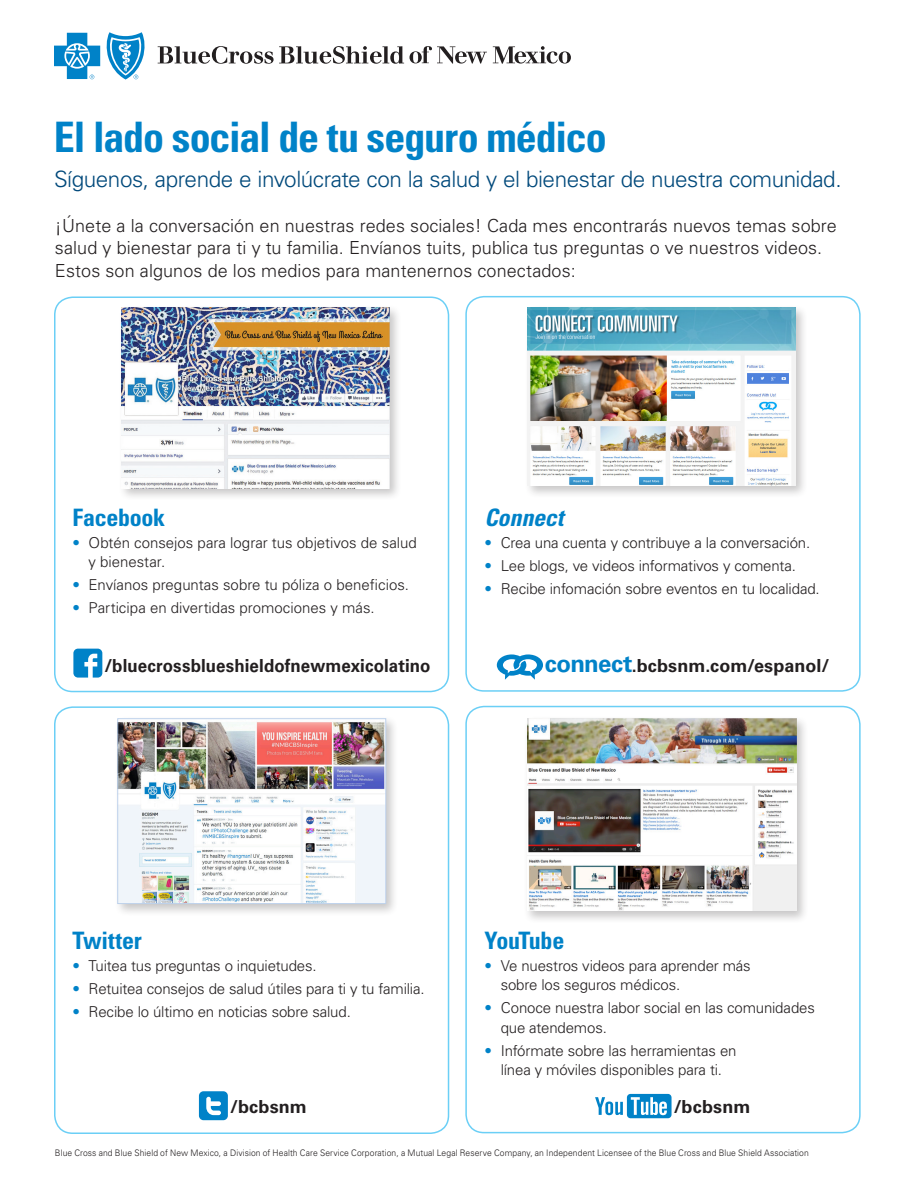
<style>
.page{position:relative;width:918px;height:1188px;background:#fff}
.page>*{position:absolute;margin:0;border:0;box-sizing:border-box;transform-origin:0 0}
.H_1_-_H_E_A_D_L_I_N{font:700 condensed 42px "Univers LT Std";letter-spacing:-.025em;color:#0082c8}
.t1{font:700 condensed 24px "Univers LT Std";letter-spacing:-.01em;color:#0082c8}
.t2{font:700 condensed 24px "Univers LT Std";letter-spacing:-.035em;color:#0082c8}
.t3{font:italic 700 condensed 24px "Univers LT Std";letter-spacing:-.01em;color:#0082c8}
.H_2_-_S_U_B_H_E_A_D{font:300 22.5px "Univers LT Std";letter-spacing:-.02em;color:#00497b}
.t4{font:300 18px/22.5px "Univers LT Std";letter-spacing:.005em;color:#231f20}
.t5{font:700 18px "Univers LT Std";letter-spacing:.005em;color:#231f20}
.t6{font:300 15px/19.5px "Univers LT Std";letter-spacing:-.01em;color:#231f20}
.t7{font:300 9px "Univers LT Std";letter-spacing:.01em;color:#231f20;scale:.95 1}
.s1{color:#0082c8}
.s2{font-size:24px;color:#0082c8}
</style>
<div class="page">
<div style="left:54px;top:297px;width:395px;height:395px;border:2px solid #6bcff6;border-radius:18px"></div>
<div style="left:465px;top:296px;width:396px;height:396px;border:2px solid #6bcff6;border-radius:18px"></div>
<div style="left:465px;top:706px;width:396px;height:427px;border:2px solid #6bcff6;border-radius:18px"></div>
<div style="left:54px;top:706px;width:395px;height:428px;border:2px solid #6bcff6;border-radius:18px"></div>
<div style="left:118px;top:304px;width:284px;height:197px;background:#231f20;opacity:.25"></div>
<img style="left:122px;top:308px;width:267px;height:180px">
<div style="left:114px;top:715px;width:285px;height:201px;background:#231f20;opacity:.25"></div>
<img style="left:120px;top:720px;width:264px;height:182px">
<div style="left:118px;top:718px;width:268px;height:186px;border:1px solid #bdd1eb"></div>
<svg style="left:73px;top:649px;width:29px;height:29px"></svg>
<svg style="left:199px;top:1091px;width:29px;height:29px"></svg>
<svg style="left:595px;top:1094px;width:77px;height:24px"></svg>
<svg style="left:497px;top:654px;width:46px;height:26px"></svg>
<div style="left:524px;top:304px;width:284px;height:195px;background:#231f20;opacity:.25"></div>
<img style="left:527px;top:308px;width:269px;height:178px">
<svg style="left:158px;top:46px;width:246px;height:18px"></svg>
<svg style="left:410px;top:46px;width:77px;height:18px"></svg>
<svg style="left:493px;top:46px;width:78px;height:18px"></svg>
<svg style="left:54px;top:33px;width:46px;height:46px"></svg>
<svg style="left:106px;top:32px;width:39px;height:48px"></svg>
<div style="left:524px;top:715px;width:285px;height:209px;background:#231f20;opacity:.25"></div>
<img style="left:527px;top:718px;width:269px;height:47px">
<img style="left:527px;top:765px;width:269px;height:146px">
<p class="H_1_-_H_E_A_D_L_I_N" style="left:54px;top:111px;width:554px">El lado social de tu seguro médico</p>
<p class="H_2_-_S_U_B_H_E_A_D" style="left:54px;top:166px;width:789px">Síguenos, aprende e involúcrate con la salud y el bienestar de nuestra comunidad.</p>
<p class="t4" style="left:55px;top:214px;width:783px">¡Únete a la conversación en nuestras redes sociales! Cada mes encontrarás nuevos temas sobre salud y bienestar para ti y tu familia. Envíanos tuits, publica tus preguntas o ve nuestros videos.<br>Estos son algunos de los medios para mantenernos conectados:</p>
<p class="t1" style="left:72px;top:503px;width:94px">Facebook</p>
<p class="t6" style="left:89px;top:533px;width:330px;text-indent:-16px"><span class="s1">•</span> Obtén consejos para lograr tus objetivos de salud y bienestar.</p>
<p class="t6" style="left:72px;top:575px;width:338px"><span class="s1">•</span> Envíanos preguntas sobre tu póliza o beneficios.</p>
<p class="t6" style="left:72px;top:598px;width:304px"><span class="s1">•</span> Participa en divertidas promociones y más.</p>
<p class="t5" style="left:104px;top:655px;width:328px">/bluecrossblueshieldofnewmexicolatino</p>
<p class="t3" style="left:484px;top:503px;width:80px">Connect</p>
<p class="t6" style="left:484px;top:533px;width:327px"><span class="s1">•</span> Crea una cuenta y contribuye a la conversación.</p>
<p class="t6" style="left:484px;top:556px;width:313px"><span class="s1">•</span> Lee blogs, ve videos informativos y comenta.</p>
<p class="t6" style="left:484px;top:579px;width:337px"><span class="s1">•</span> Recibe infomación sobre eventos en tu localidad.</p>
<p class="t5" style="left:545px;top:655px;width:286px"><span class="s2">connect</span>.bcbsnm.com/espanol/</p>
<p class="t1" style="left:72px;top:926px;width:71px">Twitter</p>
<p class="t6" style="left:72px;top:956px;width:246px"><span class="s1">•</span> Tuitea tus preguntas o inquietudes.</p>
<p class="t6" style="left:72px;top:979px;width:354px"><span class="s1">•</span> Retuitea consejos de salud útiles para ti y tu familia.</p>
<p class="t6" style="left:72px;top:1002px;width:280px"><span class="s1">•</span> Recibe lo último en noticias sobre salud.</p>
<p class="t5" style="left:230px;top:1096px;width:78px">/bcbsnm</p>
<p class="t2" style="left:484px;top:926px;width:81px">YouTube</p>
<p class="t6" style="left:501px;top:956px;width:252px;text-indent:-16px"><span class="s1">•</span> Ve nuestros videos para aprender más sobre los seguros médicos.</p>
<p class="t6" style="left:501px;top:998px;width:316px;text-indent:-16px"><span class="s1">•</span> Conoce nuestra labor social en las comunidades que atendemos.</p>
<p class="t6" style="left:484px;top:1041px;width:254px;text-align:center"><span class="s1">•</span> Infórmate sobre las herramientas en línea y móviles disponibles para ti.</p>
<p class="t5" style="left:674px;top:1096px;width:78px">/bcbsnm</p>
<p class="t7" style="left:55px;top:1147px;width:795px">Blue Cross and Blue Shield of New Mexico, a Division of Health Care Service Corporation, a Mutual Legal Reserve Company, an Independent Licensee of the Blue Cross and Blue Shield Association</p>
</div>
